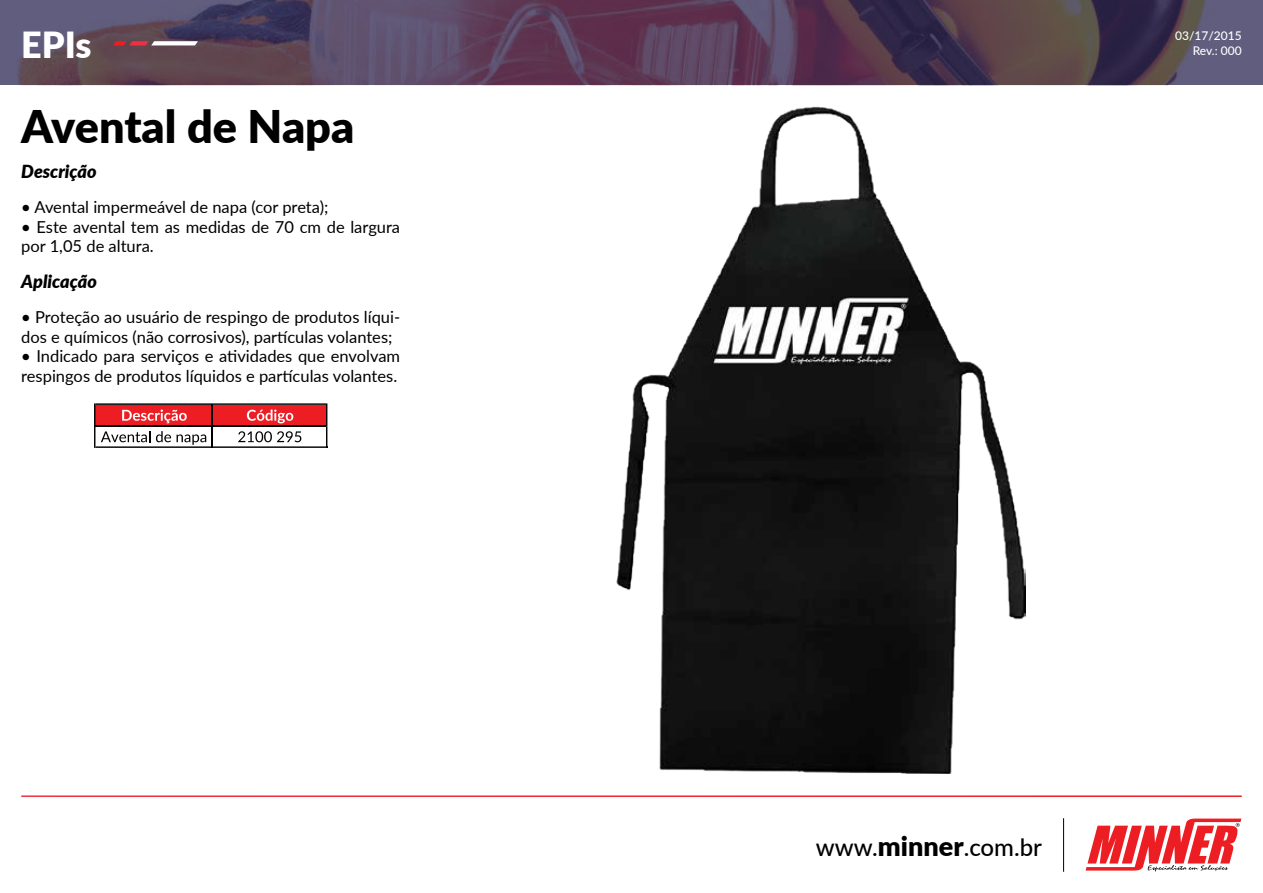
<style>
.page{position:relative;width:1263px;height:893px;background:#fff}
.page>*{position:absolute;margin:0;border:0;box-sizing:border-box;transform-origin:0 0}
.t1{font:900 45px "Lato";color:#000}
.t2{font:900 36px "Lato";color:#fff}
.t3{font:500 24px "Lato";color:#000}
.t4{font:italic 900 18px "Lato";color:#000}
.t5{font:16.5px/19.8px "Lato";color:#000}
.t6{font:500 12px/14.4px "Lato";color:#fff;text-align:right}
.s1{font-weight:500}
.s2{font-weight:900;font-size:27px}
</style>
<div class="page">
<img style="left:0;top:0;width:1263px;height:85px">
<svg style="left:1085px;top:818px;width:156px;height:53px"></svg>
<hr style="left:1063px;top:818px;width:1px;height:54px;background:#000">
<svg style="left:113px;top:41px;width:85px;height:4px"></svg>
<img style="left:616px;top:106px;width:410px;height:667px">
<svg style="left:94px;top:403px;width:234px;height:45px"></svg>
<h2 class="t2" style="left:21px;top:18px;width:72px">EPIs</h2>
<p class="t6" style="left:1175px;top:28px;width:68px">03/17/2015<br>Rev.: 000</p>
<h1 class="t1" style="left:21px;top:92px;width:335px">Avental de Napa</h1>
<p class="t4" style="left:21px;top:158px;width:77px">Descrição</p>
<p class="t5" style="left:21px;top:196px;width:309px"><span class="s1">•</span> Avental impermeável de napa (cor preta);</p>
<p class="t5" style="left:21px;top:216px;width:380px"><span class="s1">•</span> Este avental tem as medidas de 70 cm de largura por 1,05 de altura.</p>
<p class="t4" style="left:21px;top:268px;width:77px">Aplicação</p>
<p class="t5" style="left:21px;top:306px;width:380px"><span class="s1">•</span> Proteção ao usuário de respingo de produtos líqui&shy;dos e químicos (não corrosivos), partículas volantes;</p>
<p class="t5" style="left:21px;top:346px;width:380px"><span class="s1">•</span> Indicado para serviços e atividades que envolvam respingos de produtos líquidos e partículas volantes.</p>
<h3 class="t3" style="left:816px;top:830px;width:228px">www.<span class="s2">minner</span>.com.br</h3>
</div>
